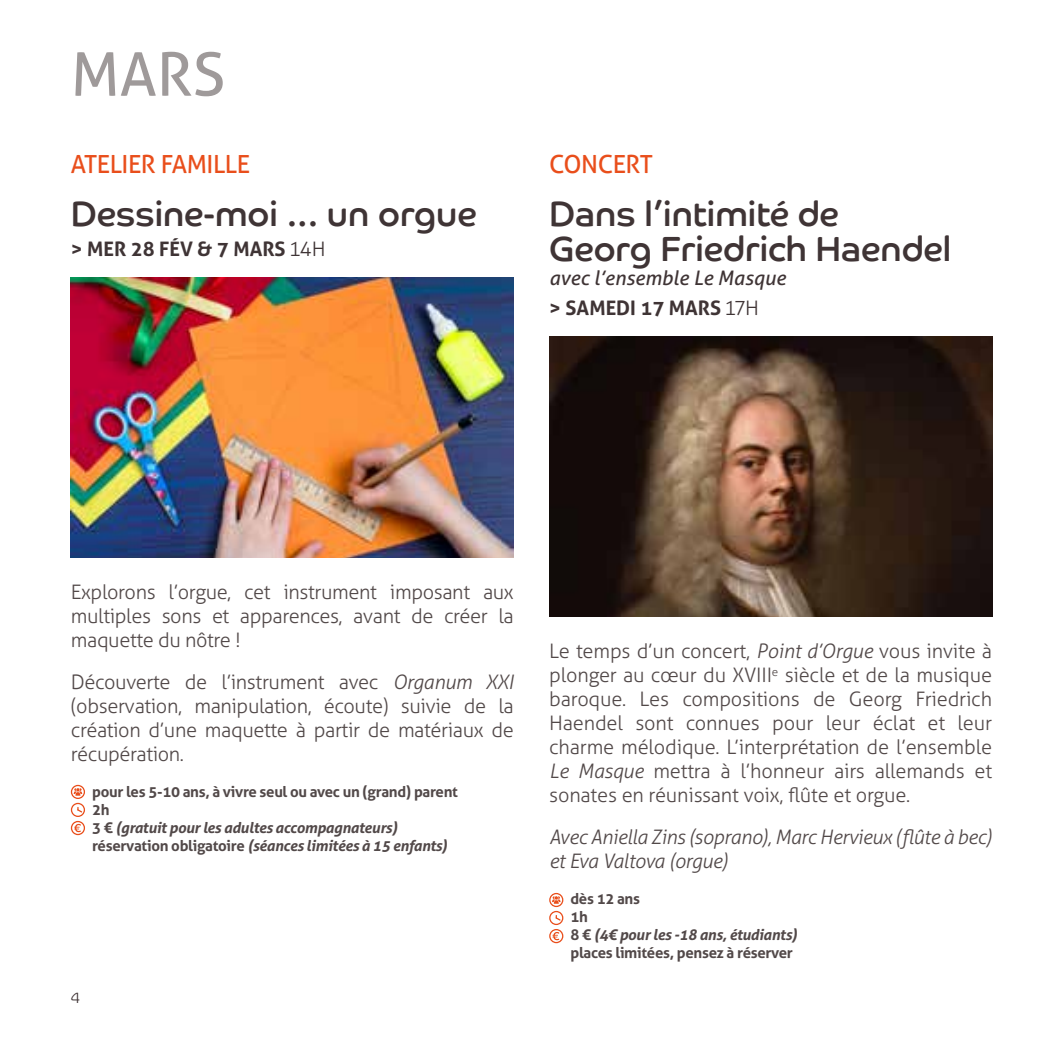
<style>
.page{position:relative;width:1063px;height:1063px;background:#fff}
.page>*{position:absolute;margin:0;border:0;box-sizing:border-box;transform-origin:0 0}
.t1{font:60px "Aller";color:#9f9a9a}
.t2{font:35px/35px "Co Headline";color:#3f3435}
.t3{font:25px "Aller";letter-spacing:-.02em;color:#e94e1b}
.t4{font:300 20px/24px "Aller";letter-spacing:-.02em;color:#524949;text-align:justify}
.t5{font:italic 300 20px/24px "Aller";letter-spacing:-.02em;color:#524949}
.t6{font:italic 20px/30px "Aller";color:#3f3435}
.t7{font:700 20px "Aller";color:#3f3435}
.t8{font:700 15px/18px "Aller";letter-spacing:-.02em;color:#524949}
.t9{font:300 15px "Co Headline";color:#3f3435}
.s1{font-weight:300}
.s2{font-weight:700;font-style:normal}
.s3{font-weight:300;font-style:normal}
.s4{font-style:italic}
</style>
<div class="page">
<img style="left:71px;top:278px;width:443px;height:280px">
<svg style="left:71px;top:785px;width:14px;height:50px"></svg>
<img style="left:549px;top:337px;width:443px;height:280px">
<svg style="left:549px;top:893px;width:14px;height:50px"></svg>
<h1 class="t1" style="left:71px;top:38px;width:156px">MARS</h1>
<p class="t3" style="left:71px;top:149px;width:181px">ATELIER FAMILLE</p>
<h2 class="t2" style="left:71px;top:197px;width:407px">Dessine-moi ... un orgue</h2>
<p class="t7" style="left:71px;top:237px;width:256px">&gt; MER 28 FÉV &amp; 7 MARS <span class="s1">14H</span></p>
<p class="t3" style="left:549px;top:149px;width:105px">CONCERT</p>
<h2 class="t2" style="left:549px;top:197px;width:404px">Dans l’intimité de<br>Georg Friedrich Haendel</h2>
<p class="t6" style="left:549px;top:263px;width:238px">avec l’ensemble Le Masque <span class="s2">&gt; SAMEDI 17 MARS</span> <span class="s3">17H</span></p>
<p class="t4" style="left:71px;top:580px;width:444px">Explorons l’orgue, cet instrument imposant aux multiples sons et apparences, avant de créer la maquette du nôtre !</p>
<p class="t4" style="left:71px;top:670px;width:444px">Découverte de l’instrument avec <span class="s4">Organum XXI </span>(observation, manipulation, écoute) suivie de la création d’une maquette à partir de matériaux de récupération.</p>
<p class="t8" style="left:92px;top:782px;width:367px">pour les 5-10 ans, à vivre seul ou avec un (grand) parent 2h<br>3 € <span class="s4">(gratuit pour les adultes accompagnateurs) </span>réservation obligatoire <span class="s4">(séances limitées à 15 enfants)</span></p>
<p class="t9" style="left:71px;top:989px;width:11px">4</p>
<p class="t4" style="left:549px;top:639px;width:444px">Le temps d’un concert, <span class="s4">Point d’Orgue</span> vous invite à plonger au cœur du XVIII<sup>e</sup> siècle et de la musique baroque. Les compositions de Georg Friedrich Haendel sont connues pour leur éclat et leur charme mélodique. L’interprétation de l’ensemble <span class="s4">Le Masque</span> mettra à l’honneur airs allemands et sonates en réunissant voix, flûte et orgue.</p>
<p class="t5" style="left:549px;top:825px;width:444px">Avec Aniella Zins (soprano), Marc Hervieux (flûte à bec) et Eva Valtova (orgue)</p>
<p class="t8" style="left:570px;top:889px;width:229px">dès 12 ans<br>1h<br>8 € <span class="s4">(4€ pour les -18 ans, étudiants) </span>places limitées, pensez à réserver</p>
</div>
